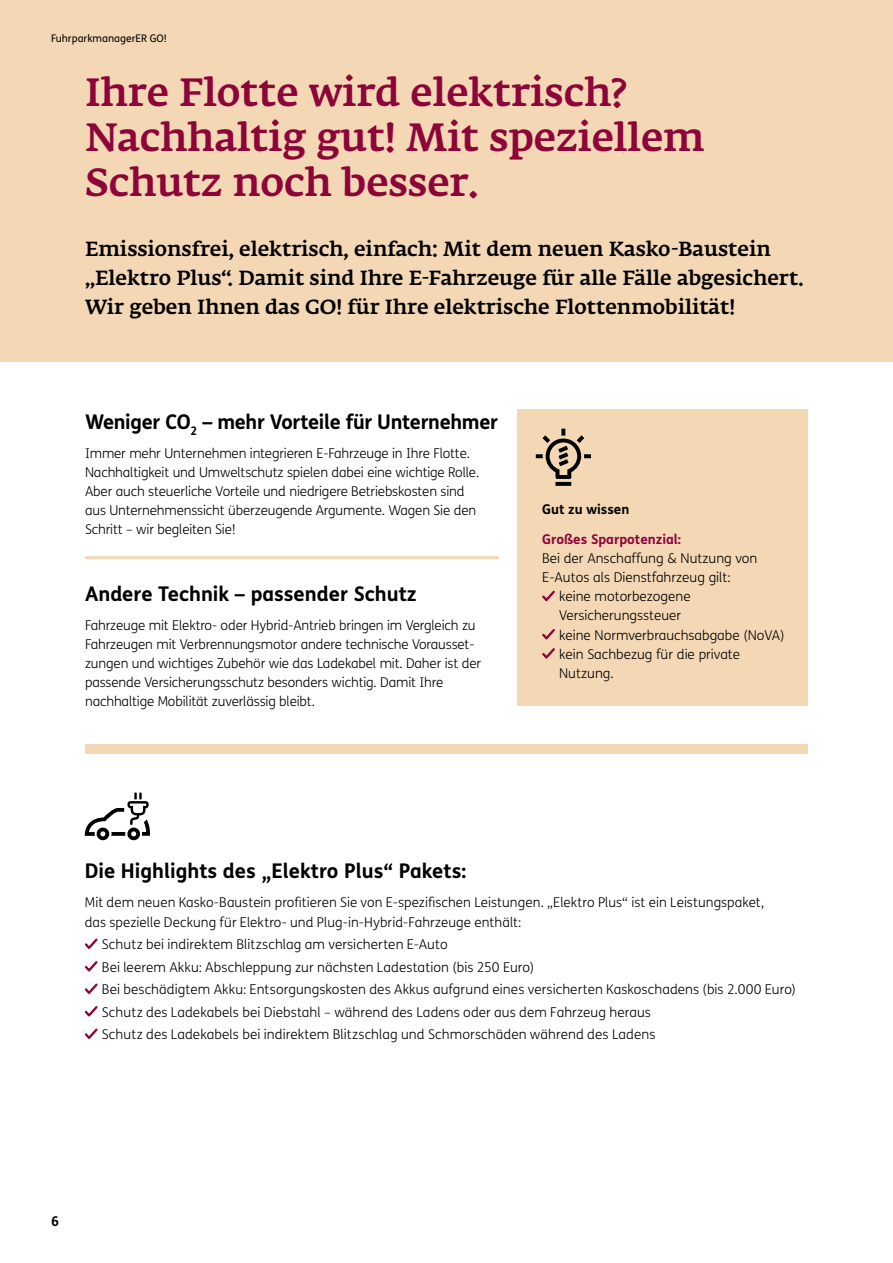
<style>
.page{position:relative;width:893px;height:1263px;background:#fff}
.page>*{position:absolute;margin:0;border:0;box-sizing:border-box;transform-origin:0 0}
.t1{font:500 39px/44.8px "Fedra Serif A Pro";color:#8d0439}
.t2{font:500 20.25px/28.7px "Fedra Serif A Pro";color:#000}
.t3{font:700 20.25px "FS Me";color:#000}
.t4{font:300 13.5px/19.2px "FS Me";letter-spacing:-.005em;color:#000}
.t5{font:700 13.5px "FS Me";color:#8d0439}
.t6{font:700 13.5px "FS Me";color:#000}
.t7{font:10.5px "FS Me";color:#000}
</style>
<div class="page">
<div style="left:0;top:0;width:893px;height:361px;background:#f4d8b6"></div>
<div style="left:518px;top:409px;width:290px;height:297px;background:#f4d8b6"></div>
<svg style="left:536px;top:429px;width:55px;height:57px"></svg>
<svg style="left:542px;top:590px;width:13px;height:12px"></svg>
<svg style="left:542px;top:629px;width:13px;height:30px"></svg>
<svg style="left:84px;top:938px;width:14px;height:11px"></svg>
<svg style="left:84px;top:961px;width:14px;height:11px"></svg>
<svg style="left:84px;top:983px;width:14px;height:11px"></svg>
<svg style="left:84px;top:1006px;width:14px;height:11px"></svg>
<svg style="left:84px;top:1028px;width:14px;height:11px"></svg>
<svg style="left:85px;top:792px;width:65px;height:48px"></svg>
<div style="left:85px;top:744px;width:723px;height:10px;background:#f4d8b6"></div>
<hr style="left:85px;top:556px;width:414px;height:3px;background:#f4d8b6">
<p class="t7" style="left:51px;top:31px;width:118px">FuhrparkmanagerER GO!</p>
<h1 class="t1" style="left:85px;top:70px;width:621px">Ihre Flotte wird elektrisch?<br>Nachhaltig gut! Mit speziellem<br>Schutz noch besser.</h1>
<h2 class="t2" style="left:85px;top:235px;width:720px">Emissionsfrei, elektrisch, einfach: Mit dem neuen Kasko-Baustein „Elektro Plus“. Damit sind Ihre E-Fahrzeuge für alle Fälle abgesichert.<br>Wir geben Ihnen das GO! für Ihre elektrische Flottenmobilität!</h2>
<h2 class="t3" style="left:85px;top:406px;width:415px">Weniger CO<sub>2</sub> – mehr Vorteile für Unternehmer</h2>
<p class="t4" style="left:85px;top:443px;width:396px">Immer mehr Unternehmen integrieren E-Fahrzeuge in Ihre Flotte.<br>Nachhaltigkeit und Umweltschutz spielen dabei eine wichtige Rolle.<br>Aber auch steuerliche Vorteile und niedrigere Betriebskosten sind aus Unternehmenssicht überzeugende Argumente. Wagen Sie den Schritt – wir begleiten Sie!</p>
<h2 class="t3" style="left:85px;top:578px;width:333px">Andere Technik – passender Schutz</h2>
<p class="t4" style="left:85px;top:615px;width:398px">Fahrzeuge mit Elektro- oder Hybrid-Antrieb bringen im Vergleich zu Fahrzeugen mit Verbrennungsmotor andere technische Vorausset&shy;zungen und wichtiges Zubehör wie das Ladekabel mit. Daher ist der passende Versicherungsschutz besonders wichtig. Damit Ihre nachhaltige Mobilität zuverlässig bleibt.</p>
<p class="t6" style="left:542px;top:499px;width:89px">Gut zu wissen</p>
<p class="t5" style="left:542px;top:529px;width:140px">Großes Sparpotenzial:</p>
<p class="t4" style="left:542px;top:548px;width:217px">Bei der Anschaffung &amp; Nutzung von</p>
<p class="t4" style="left:542px;top:567px;width:190px">E-Autos als Dienstfahrzeug gilt:</p>
<p class="t4" style="left:559px;top:586px;width:133px">keine motorbezogene</p>
<p class="t4" style="left:559px;top:606px;width:123px">Versicherungssteuer</p>
<p class="t4" style="left:559px;top:625px;width:227px">keine Normverbrauchsabgabe (NoVA)</p>
<p class="t4" style="left:559px;top:644px;width:182px">kein Sachbezug für die private</p>
<p class="t4" style="left:559px;top:663px;width:56px">Nutzung.</p>
<h2 class="t3" style="left:85px;top:855px;width:383px">Die Highlights des „Elektro Plus“ Pakets:</h2>
<p class="t4" style="left:85px;top:893px;width:681px">Mit dem neuen Kasko-Baustein profitieren Sie von E-spezifischen Leistungen. „Elektro Plus“ ist ein Leistungspaket, das spezielle Deckung für Elektro- und Plug-in-Hybrid-Fahrzeuge enthält:</p>
<p class="t4" style="left:102px;top:933px;width:696px;line-height:22.5px">Schutz bei indirektem Blitzschlag am versicherten E-Auto<br>Bei leerem Akku: Abschleppung zur nächsten Ladestation (bis 250 Euro)<br>Bei beschädigtem Akku: Entsorgungskosten des Akkus aufgrund eines versicherten Kaskoschadens (bis 2.000 Euro)<br>Schutz des Ladekabels bei Diebstahl – während des Ladens oder aus dem Fahrzeug heraus<br>Schutz des Ladekabels bei indirektem Blitzschlag und Schmorschäden während des Ladens</p>
<p class="t6" style="left:51px;top:1211px;width:9px">6</p>
</div>
